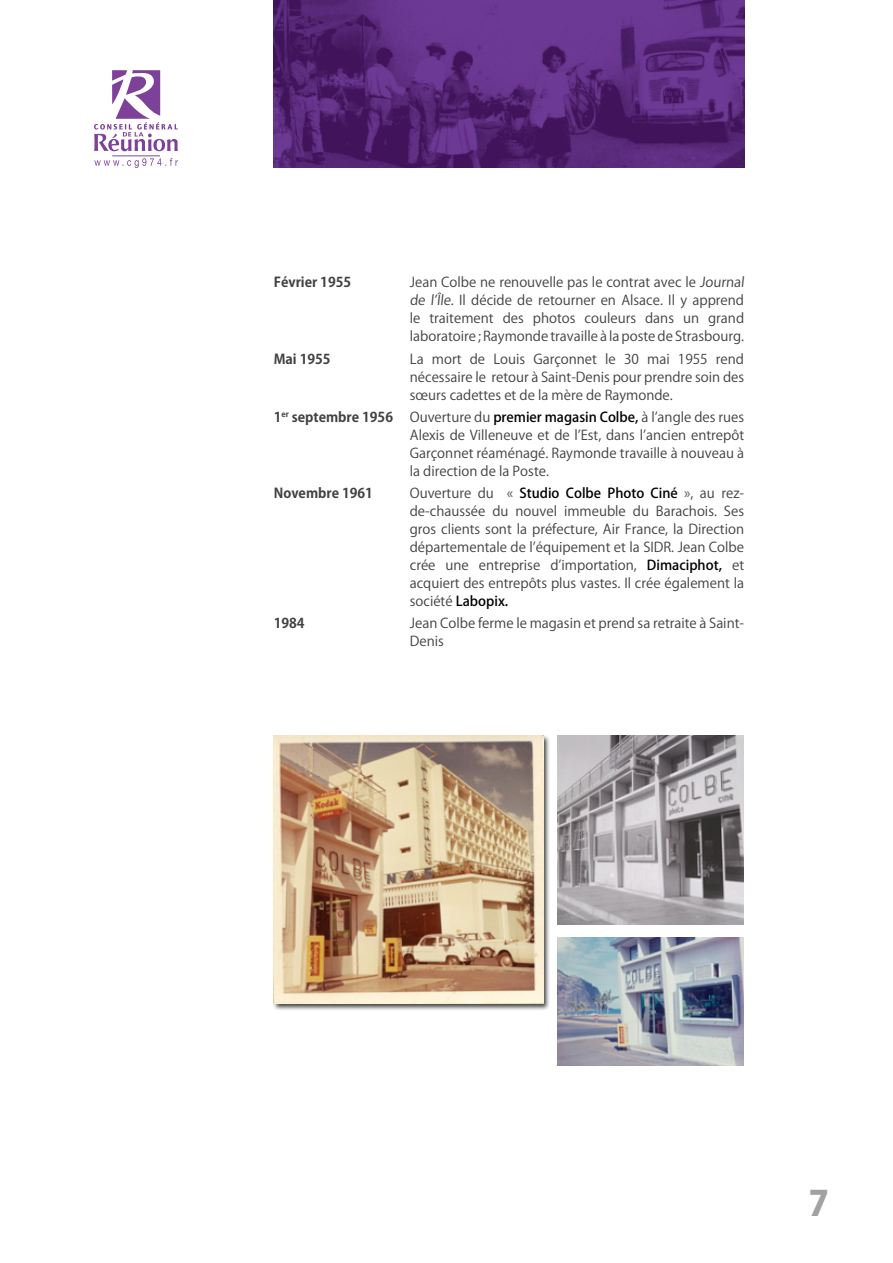
<style>
.page{position:relative;width:893px;height:1263px;background:#fff}
.page>*{position:absolute;margin:0;border:0;box-sizing:border-box;transform-origin:0 0}
.t1{font:800 34.5px "Koz Go Pro";color:#a1a1a4}
.t2{font:13.5px/18px "Koz Go Pro";color:#414042;text-align:justify}
.t3{font:700 13.5px "Koz Go Pro";color:#414042}
.t4{font:8.85px "Helvetica";color:#000;scale:.96 1}
.s1{font-weight:700}
.s2{font-weight:500;color:#000}
.s3{font-weight:500;color:#636466}
</style>
<div class="page">
<img style="left:274px;top:0;width:470px;height:168px">
<svg style="left:94px;top:70px;width:84px;height:98px"></svg>
<div style="left:272px;top:734px;width:279px;height:277px;background:#000;opacity:.75"></div>
<img style="left:274px;top:736px;width:269px;height:267px">
<img style="left:557px;top:736px;width:187px;height:189px">
<img style="left:557px;top:937px;width:187px;height:128px">
<p class="t3" style="left:274px;top:274px;width:79px">Février 1955</p>
<p class="t2" style="left:410px;top:274px;width:338px;text-align:left">Jean Colbe ne renouvelle pas le contrat avec le Journal de l’Île. Il décide de retourner en Alsace. Il y apprend le traitement des photos couleurs dans un grand laboratoire ; Raymonde travaille à la poste de Strasbourg.</p>
<p class="t3" style="left:274px;top:350px;width:58px">Mai 1955</p>
<p class="t2" style="left:410px;top:350px;width:336px">La mort de Louis Garçonnet le 30 mai 1955 rend nécessaire le retour à Saint-Denis pour prendre soin des sœurs cadettes et de la mère de Raymonde.</p>
<p class="t2" style="left:410px;top:408px;width:336px;text-indent:-136px"><span class="s1">1</span><sup>er</sup> <span class="s1">septembre 1956</span> Ouverture du <span class="s2">premier magasin Colbe,</span> à l’angle des rues Alexis de Villeneuve et de l’Est, dans l’ancien entrepôt Garçonnet réaménagé. Raymonde travaille à nouveau à la direction de la Poste.</p>
<p class="t3" style="left:274px;top:484px;width:101px">Novembre 1961</p>
<p class="t2" style="left:410px;top:484px;width:336px">Ouverture du <span class="s3">«</span> <span class="s2">Studio Colbe Photo Ciné</span> <span class="s3">»</span>, au rez&shy;de-chaussée du nouvel immeuble du Barachois. Ses gros clients sont la préfecture, Air France, la Direction départementale de l’équipement et la SIDR. Jean Colbe crée une entreprise d’importation, <span class="s2">Dimaciphot,</span> et acquiert des entrepôts plus vastes. Il crée également la société <span class="s2">Labopix.</span></p>
<p class="t3" style="left:274px;top:615px;width:32px">1984</p>
<p class="t2" style="left:410px;top:615px;width:336px">Jean Colbe ferme le magasin et prend sa retraite à Saint-<br>Denis</p>
<p class="t4" style="left:715px;top:327px;width:66px">12/10/11 11:40</p>
<h1 class="t1" style="left:809px;top:1181px;width:22px">7</h1>
</div>
